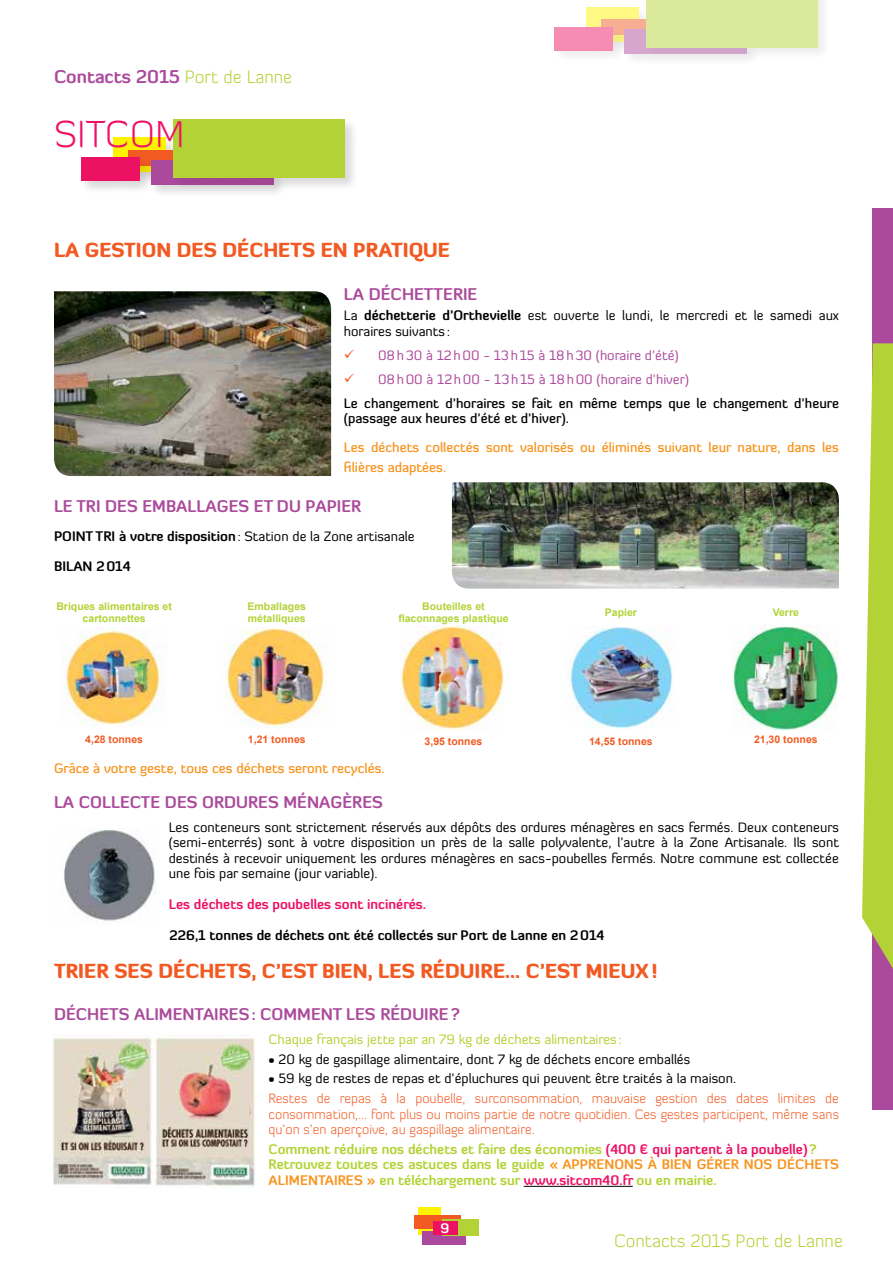
<style>
.page{position:relative;width:893px;height:1263px;background:#fff}
.page>*{position:absolute;margin:0;border:0;box-sizing:border-box;transform-origin:0 0}
.t1{font:300 37.5px "Diavlo";color:#ed1164}
.t2{font:900 19.5px "Diavlo";color:#f15a22}
.t3{font:300 18px "Diavlo";color:#b3d235}
.t4{font:700 18px "Diavlo";color:#ab4a9c}
.t5{font:700 16.5px "Diavlo";color:#ab4a9c}
.t6{font:13.5px/15.5px "Diavlo";color:#000}
.t7{font:300 13.5px/15.6px "Diavlo";color:#f15a22;text-align:justify}
.t8{font:700 13.5px/15.5px "Diavlo";color:#b3d235}
.t9{font:500 13.5px/24px "Diavlo";color:#000}
.t10{font:500 13.5px/20.1px "Diavlo";color:#f7941e}
.t11{font:700 13.5px "Diavlo";color:#000}
.t12{font:13.5px "Diavlo";color:#b3d235}
.t13{font:13.5px "Diavlo";color:#ab4a9c}
.t14{font:700 13.5px "Diavlo";color:#ed1164}
.t15{font:700 13.5px "Diavlo";color:#fff}
.t16{font:700 10.5px/12px "Arial";color:#b3d235;text-align:center}
.t17{font:700 10.5px "Arial";color:#f15a22}
.s1{font-weight:300;color:#b3d235}
.s2{font-weight:700}
.s3{color:#f15a22}
.s4{font-weight:400;color:#ab4a9c}
.s5{color:#ed1164}
.s6{color:#f7941e}
</style>
<div class="page">
<div style="left:873px;top:208px;width:20px;height:902px;background:#ab4a9c"></div>
<svg style="left:862px;top:343px;width:31px;height:671px"></svg>
<div style="left:418px;top:1207px;width:22px;height:27px;background:#fff200"></div>
<div style="left:414px;top:1215px;width:47px;height:13px;background:#f15a22"></div>
<div style="left:422px;top:1231px;width:43px;height:14px;background:#ab4a9c"></div>
<div style="left:443px;top:1219px;width:36px;height:16px;background:#b3d235"></div>
<div style="left:433px;top:1222px;width:24px;height:13px;background:#ed1164"></div>
<div style="left:586px;top:7px;width:53px;height:35px;background:#fff883"></div>
<div style="left:599px;top:17px;width:103px;height:32px;background:#000;opacity:.08"></div>
<div style="left:601px;top:20px;width:87px;height:15px;background:#f8ae93"></div>
<div style="left:552px;top:25px;width:75px;height:40px;background:#000;opacity:.08"></div>
<div style="left:554px;top:27px;width:59px;height:23px;background:#f68bb3"></div>
<div style="left:621px;top:27px;width:140px;height:41px;background:#000;opacity:.08"></div>
<div style="left:624px;top:29px;width:123px;height:25px;background:#d6a6ce"></div>
<div style="left:644px;top:0;width:189px;height:61px;background:#000;opacity:.08"></div>
<div style="left:646px;top:0;width:172px;height:47px;background:#dae99c"></div>
<div style="left:111px;top:135px;width:69px;height:52px;background:#000;opacity:.08"></div>
<div style="left:113px;top:138px;width:53px;height:34px;background:#fff200"></div>
<div style="left:126px;top:148px;width:103px;height:32px;background:#000;opacity:.08"></div>
<div style="left:128px;top:150px;width:87px;height:15px;background:#f15a22"></div>
<div style="left:79px;top:155px;width:75px;height:40px;background:#000;opacity:.08"></div>
<div style="left:81px;top:157px;width:59px;height:24px;background:#ed1164"></div>
<div style="left:148px;top:158px;width:140px;height:41px;background:#000;opacity:.08"></div>
<div style="left:151px;top:160px;width:122px;height:25px;background:#ab4a9c"></div>
<div style="left:171px;top:117px;width:189px;height:75px;background:#000;opacity:.08"></div>
<div style="left:173px;top:120px;width:172px;height:58px;background:#b3d235"></div>
<hr style="left:524px;top:1186px;width:109px;height:1px;background:#000">
<img style="left:54px;top:291px;width:277px;height:185px">
<img style="left:452px;top:482px;width:387px;height:107px">
<img style="left:400px;top:626px;width:104px;height:103px">
<img style="left:63px;top:829px;width:93px;height:92px">
<img style="left:568px;top:626px;width:105px;height:102px">
<img style="left:733px;top:624px;width:105px;height:107px">
<img style="left:224px;top:627px;width:103px;height:100px">
<img style="left:61px;top:627px;width:104px;height:99px">
<img style="left:52px;top:1035px;width:204px;height:153px">
<h3 class="t4" style="left:54px;top:65px;width:240px">Contacts 2015 <span class="s1">Port de Lanne</span></h3>
<h1 class="t1" style="left:54px;top:111px;width:132px">SITCOM</h1>
<h2 class="t2" style="left:54px;top:238px;width:398px">LA GESTION DES DÉCHETS EN PRATIQUE</h2>
<p class="t5" style="left:344px;top:284px;width:135px">LA DÉCHETTERIE</p>
<p class="t6" style="left:344px;top:308px;width:497px">La <span class="s2">déchetterie d’Orthevielle</span> est ouverte le lundi, le mercredi et le samedi aux horaires suivants :</p>
<p class="t13" style="left:344px;top:347px;width:336px"><span class="s3">✓</span> 08h30 à 12h00 - 13h15 à 18h30 (horaire d’été)</p>
<p class="t9" style="left:344px;top:367px;width:497px"><span class="s3">✓</span> <span class="s4">08h00 à 12h00 - 13h15 à 18h00 (horaire d’hiver)<br></span>Le changement d’horaires se fait en même temps que le changement d’heure</p>
<p class="t9" style="left:344px;top:406px;width:227px">(passage aux heures d’été et d’hiver).</p>
<p class="t10" style="left:344px;top:437px;width:497px">Les déchets collectés sont valorisés ou éliminés suivant leur nature, dans les filières adaptées.</p>
<p class="t5" style="left:54px;top:496px;width:309px">LE TRI DES EMBALLAGES ET DU PAPIER</p>
<p class="t6" style="left:54px;top:528px;width:362px"><span class="s2">POINT TRI à votre disposition</span>: Station de la Zone artisanale</p>
<p class="t11" style="left:54px;top:558px;width:78px">BILAN 2014</p>
<p class="t16" style="left:248px;top:601px;width:60px;text-align:left">Emballages métalliques</p>
<p class="t16" style="left:56px;top:601px;width:117px">Briques alimentaires et cartonnettes</p>
<p class="t16" style="left:605px;top:607px;width:34px">Papier</p>
<p class="t16" style="left:773px;top:607px;width:28px">Verre</p>
<p class="t16" style="left:398px;top:601px;width:112px">Bouteilles et flaconnages plastique</p>
<p class="t17" style="left:85px;top:732px;width:59px">4,28 tonnes</p>
<p class="t17" style="left:248px;top:732px;width:59px">1,21 tonnes</p>
<p class="t17" style="left:425px;top:734px;width:59px">3,95 tonnes</p>
<p class="t17" style="left:589px;top:734px;width:65px">14,55 tonnes</p>
<p class="t17" style="left:754px;top:732px;width:65px">21,30 tonnes</p>
<p class="t10" style="left:54px;top:758px;width:332px">Grâce à votre geste, tous ces déchets seront recyclés.</p>
<p class="t5" style="left:54px;top:791px;width:330px">LA COLLECTE DES ORDURES MÉNAGÈRES</p>
<p class="t6" style="left:169px;top:819px;width:672px;text-align:justify">Les conteneurs sont strictement réservés aux dépôts des ordures ménagères en sacs fermés. Deux conteneurs (semi-enterrés) sont à votre disposition un près de la salle polyvalente, l’autre à la Zone Artisanale. Ils sont destinés à recevoir uniquement les ordures ménagères en sacs-poubelles fermés. Notre commune est collectée une fois par semaine (jour variable).</p>
<p class="t14" style="left:169px;top:896px;width:259px">Les déchets des poubelles sont incinérés.</p>
<p class="t11" style="left:170px;top:927px;width:436px">226,1 tonnes de déchets ont été collectés sur Port de Lanne en 2014</p>
<h2 class="t2" style="left:54px;top:958px;width:605px">TRIER SES DÉCHETS, C’EST BIEN, LES RÉDUIRE… C’EST MIEUX!</h2>
<p class="t5" style="left:54px;top:1003px;width:407px">DÉCHETS ALIMENTAIRES: COMMENT LES RÉDUIRE?</p>
<p class="t12" style="left:268px;top:1030px;width:354px">Chaque français jette par an 79 kg de déchets alimentaires :</p>
<p class="t6" style="left:268px;top:1051px;width:423px">• 20 kg de gaspillage alimentaire, dont 7 kg de déchets encore emballés</p>
<p class="t6" style="left:268px;top:1071px;width:469px">• 59 kg de restes de repas et d’épluchures qui peuvent être traités à la maison.</p>
<p class="t7" style="left:268px;top:1090px;width:572px">Restes de repas à la poubelle, surconsommation, mauvaise gestion des dates limites de consommation,… font plus ou moins partie de notre quotidien. Ces gestes participent, même sans qu’on s’en aperçoive, au gaspillage alimentaire.</p>
<p class="t8" style="left:268px;top:1141px;width:572px">Comment réduire nos déchets et faire des économies <span class="s5">(400 € qui partent à la poubelle)</span>?<br>Retrouvez toutes ces astuces dans le guide <span class="s6">« APPRENONS À BIEN GÉRER NOS DÉCHETS<br>ALIMENTAIRES »</span> en téléchargement sur <span class="s5">www.sitcom40.fr</span> ou en mairie.</p>
<p class="t15" style="left:441px;top:1219px;width:10px">9</p>
<h3 class="t3" style="left:614px;top:1229px;width:230px">Contacts 2015 Port de Lanne</h3>
</div>
